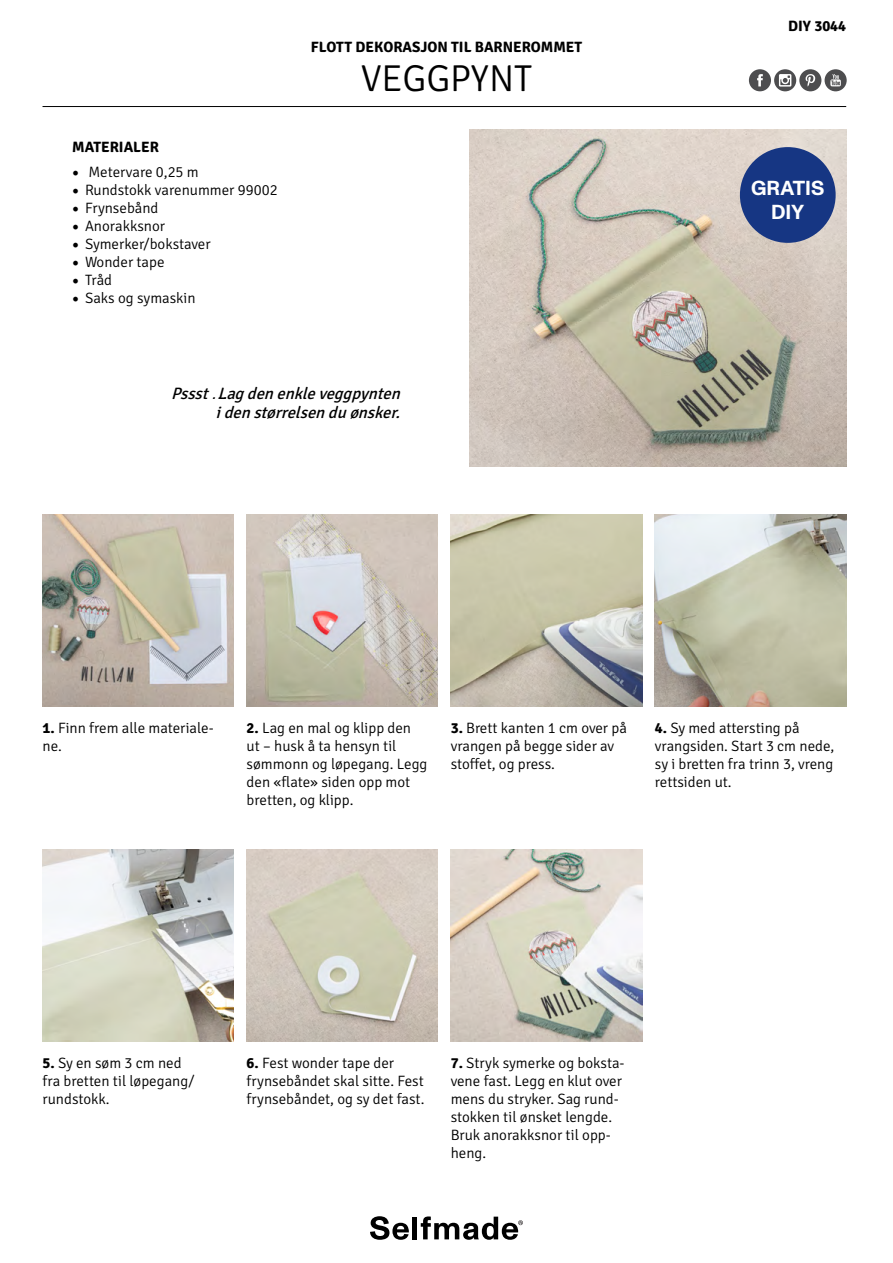
<style>
.page{position:relative;width:893px;height:1263px;background:#fff}
.page>*{position:absolute;margin:0;border:0;box-sizing:border-box;transform-origin:0 0}
.t1{font:300 37.5px "Signika";color:#000}
.t2{font:700 20.25px/23.7px "ABC Monument Grotesk";color:#fff;text-align:center}
.t3{font:italic 16.5px/19.8px "Signika";color:#000;text-align:right}
.t4{font:300 15px/18px "Signika";color:#000}
.t5{font:700 15px "Signika";color:#000}
.s1{font-family:"Minion Pro";font-weight:400;font-size:18px}
.s2{font-weight:700}
</style>
<div class="page">
<hr style="left:43px;top:106px;width:803px;height:1px;background:#000">
<div style="left:749px;top:69px;width:22px;height:22px;background:#4d4d4f;border-radius:50%"></div>
<svg style="left:757px;top:74px;width:6px;height:12px"></svg>
<div style="left:774px;top:69px;width:22px;height:22px;background:#4d4d4f;border-radius:50%"></div>
<svg style="left:779px;top:74px;width:12px;height:13px"></svg>
<div style="left:799px;top:69px;width:22px;height:22px;background:#4d4d4f;border-radius:50%"></div>
<svg style="left:805px;top:74px;width:10px;height:12px"></svg>
<div style="left:825px;top:69px;width:22px;height:22px;background:#4d4d4f;border-radius:50%"></div>
<svg style="left:830px;top:74px;width:11px;height:12px"></svg>
<img style="left:43px;top:515px;width:191px;height:191px">
<img style="left:247px;top:515px;width:191px;height:191px">
<img style="left:451px;top:515px;width:191px;height:191px">
<img style="left:655px;top:515px;width:191px;height:191px">
<img style="left:43px;top:850px;width:191px;height:191px">
<img style="left:247px;top:850px;width:191px;height:191px">
<img style="left:451px;top:850px;width:191px;height:191px">
<img style="left:469px;top:130px;width:377px;height:336px">
<div style="left:740px;top:147px;width:96px;height:96px;background:#163683;border-radius:50%"></div>
<svg style="left:370px;top:1216px;width:39px;height:24px"></svg>
<hr style="left:413px;top:1216px;width:4px;height:23px;background:#000">
<svg style="left:421px;top:1216px;width:102px;height:24px"></svg>
<p class="t5" style="left:311px;top:38px;width:273px">FLOTT DEKORASJON TIL BARNEROMMET</p>
<p class="t5" style="left:72px;top:138px;width:88px">MATERIALER</p>
<p class="t4" style="left:72px;top:163px;width:128px"><span class="s1">•</span> Metervare 0,25 m</p>
<p class="t4" style="left:72px;top:181px;width:207px"><span class="s1">•</span> Rundstokk varenummer 99002</p>
<p class="t4" style="left:72px;top:199px;width:88px"><span class="s1">•</span> Frynsebånd</p>
<p class="t4" style="left:72px;top:217px;width:94px"><span class="s1">•</span> Anorakksnor</p>
<p class="t4" style="left:72px;top:235px;width:140px"><span class="s1">•</span> Symerker/bokstaver</p>
<p class="t4" style="left:72px;top:253px;width:94px"><span class="s1">•</span> Wonder tape</p>
<p class="t4" style="left:72px;top:271px;width:41px"><span class="s1">•</span> Tråd</p>
<p class="t4" style="left:72px;top:289px;width:125px"><span class="s1">•</span> Saks og symaskin</p>
<h1 class="t1" style="left:361px;top:57px;width:173px">VEGGPYNT</h1>
<p class="t3" style="left:171px;top:383px;width:235px">Pssst…Lagdenenkleveggpynten idenstørrelsenduønsker.</p>
<p class="t5" style="left:788px;top:17px;width:59px">DIY 3044</p>
<h2 class="t2" style="left:751px;top:177px;width:75px">GRATIS<br>DIY</h2>
<p class="t4" style="left:43px;top:719px;width:173px"><span class="s2">1.</span> Finn frem alle materiale&shy;ne.</p>
<p class="t4" style="left:247px;top:719px;width:182px"><span class="s2">2.</span> Lag en mal og klipp den ut – husk å ta hensyn til sømmonn og løpegang. Legg den «flate» siden opp mot bretten, og klipp.</p>
<p class="t4" style="left:451px;top:719px;width:178px"><span class="s2">3.</span> Brett kanten 1 cm over på vrangen på begge sider av stoffet, og press.</p>
<p class="t4" style="left:655px;top:719px;width:181px"><span class="s2">4.</span> Sy med attersting på vrangsiden. Start 3 cm nede, sy i bretten fra trinn 3, vreng rettsiden ut.</p>
<p class="t4" style="left:43px;top:1054px;width:153px"><span class="s2">5.</span> Sy en søm 3 cm ned fra bretten til løpegang/ rundstokk.</p>
<p class="t4" style="left:247px;top:1054px;width:179px"><span class="s2">6.</span> Fest wonder tape der frynsebåndet skal sitte. Fest frynsebåndet, og sy det fast.</p>
<p class="t4" style="left:451px;top:1054px;width:175px"><span class="s2">7.</span> Stryk symerke og boksta&shy;vene fast. Legg en klut over mens du stryker. Sag rund&shy;stokken til ønsket lengde.<br>Bruk anorakksnor til opp&shy;heng.</p>
</div>
